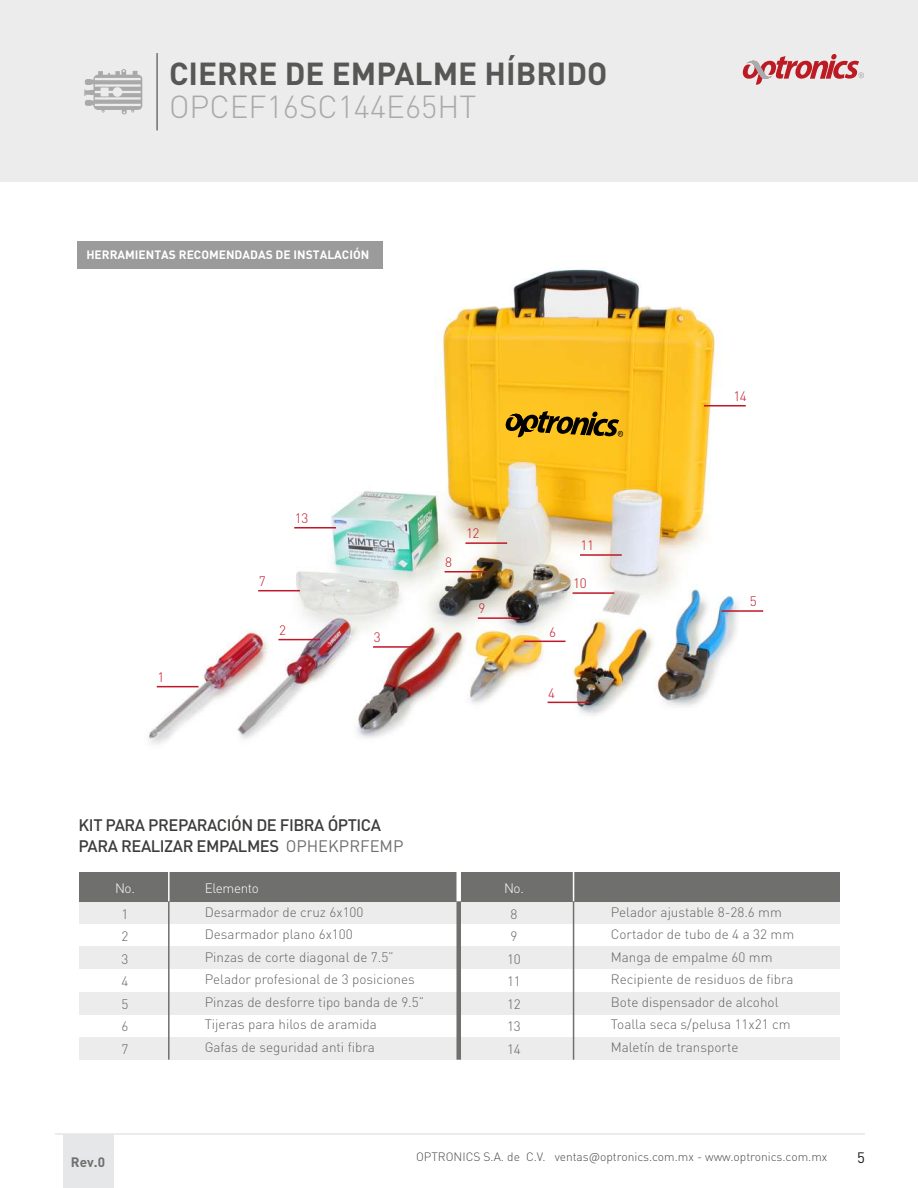
<style>
.page{position:relative;width:918px;height:1188px;background:#fff}
.page>*{position:absolute;margin:0;border:0;box-sizing:border-box;transform-origin:0 0}
.t1{font:700 31.5px "DIN Pro";color:#575756}
.t2{font:300 31.5px "DIN Pro";color:#a9a9a9}
.t3{font:500 16.5px/21px "DIN Pro";letter-spacing:-.03em;color:#3c3c3b}
.t4{font:15px "DIN Pro";color:#1d1d1b}
.t5{font:300 13.5px/22.5px "DIN Pro";color:#636362}
.t6{font:300 13.5px "DIN Pro";letter-spacing:-.03em;color:#c0172a}
.t7{font:300 13.5px "DIN Pro";letter-spacing:-.03em;color:#fff}
.t8{font:700 13.5px "DIN Pro";color:#6f6f6e}
.t9{font:300 12px "DIN Pro";color:#4a4a49}
.t10{font:700 12px "DIN Pro";color:#fff}
.s1{font-weight:400;color:#6f6f6e}
</style>
<div class="page">
<img style="left:78px;top:268px;width:686px;height:476px">
<hr style="left:704px;top:405px;width:42px;height:2px;background:#c0172a">
<hr style="left:157px;top:686px;width:42px;height:1px;background:#c0172a">
<hr style="left:278px;top:639px;width:42px;height:1px;background:#c0172a">
<hr style="left:258px;top:590px;width:42px;height:1px;background:#c0172a">
<hr style="left:294px;top:527px;width:42px;height:2px;background:#c0172a">
<hr style="left:373px;top:646px;width:42px;height:2px;background:#c0172a">
<hr style="left:445px;top:571px;width:41px;height:2px;background:#c0172a">
<hr style="left:465px;top:542px;width:42px;height:2px;background:#c0172a">
<hr style="left:580px;top:554px;width:42px;height:2px;background:#c0172a">
<hr style="left:548px;top:702px;width:41px;height:1px;background:#c0172a">
<hr style="left:573px;top:592px;width:41px;height:2px;background:#c0172a">
<hr style="left:478px;top:617px;width:42px;height:2px;background:#c0172a">
<hr style="left:722px;top:610px;width:41px;height:2px;background:#c0172a">
<hr style="left:524px;top:641px;width:42px;height:1px;background:#c0172a">
<div style="left:0;top:0;width:918px;height:182px;background:#ececec"></div>
<div style="left:79px;top:901px;width:760px;height:23px;background:#ececec"></div>
<div style="left:79px;top:947px;width:760px;height:22px;background:#ececec"></div>
<div style="left:79px;top:992px;width:760px;height:22px;background:#ececec"></div>
<div style="left:79px;top:1037px;width:760px;height:23px;background:#ececec"></div>
<div style="left:79px;top:872px;width:760px;height:29px;background:#6f6f6e"></div>
<div style="left:456px;top:895px;width:5px;height:165px;background:#6f6f6e"></div>
<div style="left:456px;top:872px;width:5px;height:29px;background:#fff"></div>
<hr style="left:168px;top:901px;width:2px;height:159px;background:#6f6f6e">
<hr style="left:168px;top:872px;width:2px;height:29px;background:#fff">
<hr style="left:573px;top:901px;width:1px;height:159px;background:#6f6f6e">
<svg style="left:573px;top:872px;width:1px;height:29px"></svg>
<div style="left:78px;top:241px;width:305px;height:27px;background:#9c9b9b"></div>
<svg style="left:742px;top:54px;width:122px;height:31px"></svg>
<svg style="left:505px;top:411px;width:118px;height:26px;background:#927113"></svg>
<hr style="left:55px;top:1134px;width:810px;height:1px;background:#d9d9d9">
<div style="left:63px;top:1134px;width:50px;height:53px;background:#e6e7e8"></div>
<hr style="left:156px;top:53px;width:2px;height:77px;background:#666565">
<svg style="left:84px;top:69px;width:58px;height:45px"></svg>
<h1 class="t1" style="left:169px;top:53px;width:440px">CIERRE DE EMPALME HÍBRIDO</h1>
<h1 class="t2" style="left:169px;top:85px;width:309px">OPCEF16SC144E65HT</h1>
<p class="t10" style="left:86px;top:246px;width:284px">HERRAMIENTAS RECOMENDADAS DE INSTALACIÓN</p>
<p class="t6" style="left:157px;top:668px;width:8px">1</p>
<p class="t6" style="left:295px;top:509px;width:15px">13</p>
<p class="t6" style="left:259px;top:572px;width:8px">7</p>
<p class="t6" style="left:279px;top:621px;width:8px">2</p>
<p class="t6" style="left:374px;top:628px;width:8px">3</p>
<p class="t6" style="left:445px;top:553px;width:8px">8</p>
<p class="t6" style="left:466px;top:524px;width:15px">12</p>
<p class="t6" style="left:478px;top:599px;width:8px">9</p>
<p class="t3" style="left:79px;top:813px;width:326px">KIT PARA PREPARACIÓN DE FIBRA ÓPTICA<br>PARA REALIZAR EMPALMES <span class="s1">OPHEKPRFEMP</span></p>
<p class="t6" style="left:549px;top:623px;width:8px">6</p>
<p class="t6" style="left:581px;top:536px;width:15px">11</p>
<p class="t6" style="left:573px;top:574px;width:15px">10</p>
<p class="t6" style="left:548px;top:684px;width:8px">4</p>
<p class="t6" style="left:733px;top:387px;width:15px">14</p>
<p class="t6" style="left:750px;top:592px;width:8px">5</p>
<p class="t7" style="left:115px;top:879px;width:21px">No.</p>
<p class="t5" style="left:122px;top:902px;width:8px;text-align:justify">1<br>2<br>3<br>4<br>5<br>6<br>7</p>
<p class="t7" style="left:205px;top:879px;width:56px">Elemento</p>
<p class="t7" style="left:504px;top:879px;width:21px">No.</p>
<p class="t5" style="left:205px;top:900px;width:221px">Desarmador de cruz 6x100<br>Desarmador plano 6x100<br>Pinzas de corte diagonal de 7.5”<br>Pelador profesional de 3 posiciones<br>Pinzas de desforre tipo banda de 9.5”<br>Tijeras para hilos de aramida<br>Gafas de seguridad anti fibra</p>
<p class="t5" style="left:611px;top:900px;width:185px">Pelador ajustable 8-28.6 mm<br>Cortador de tubo de 4 a 32 mm<br>Manga de empalme 60 mm<br>Recipiente de residuos de fibra<br>Bote dispensador de alcohol<br>Toalla seca s/pelusa 11x21 cm<br>Maletín de transporte</p>
<p class="t5" style="left:507px;top:902px;width:15px">8<br>9<br>10<br>11<br>12<br>13<br>14</p>
<p class="t8" style="left:71px;top:1153px;width:36px">Rev.0</p>
<p class="t9" style="left:416px;top:1149px;width:413px">OPTRONICS S.A. de C.V. ventas@optronics.com.mx - www.optronics.com.mx</p>
<p class="t4" style="left:857px;top:1148px;width:9px">5</p>
</div>
